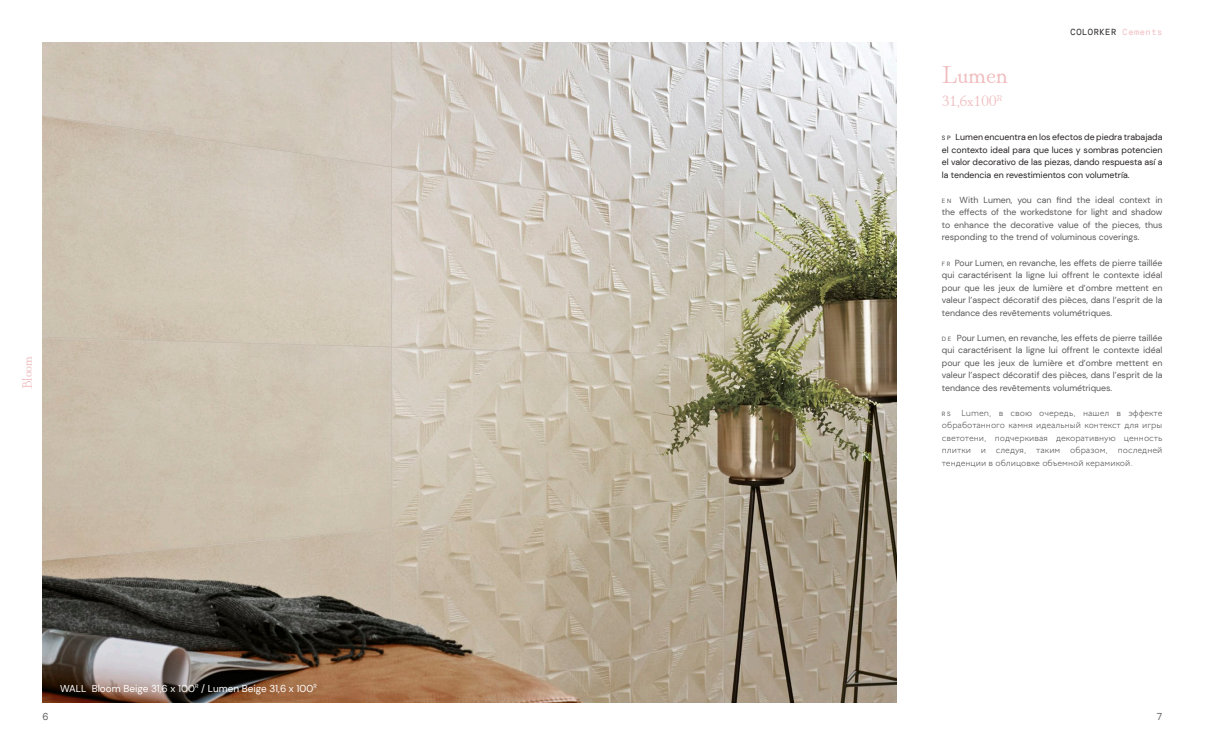
<style>
.page{position:relative;width:1205px;height:745px;background:#fff}
.page>*{position:absolute;margin:0;border:0;box-sizing:border-box;transform-origin:0 0}
.t1{font:25px "Hina Mincho";letter-spacing:.005em;color:#f1bec0}
.t2{font:15px "Hina Mincho";letter-spacing:.005em;color:#f1bec0}
.t3{font:13.75px "Hina Mincho";letter-spacing:.005em;color:#f1bec0}
.t4{font:10px "DM Sans";color:#fff}
.t5{font:10px "DM Mono";color:#656365}
.t6{font:8.75px/12.5px "DM Sans";color:#5a5758;text-align:justify}
.t7{font:300 8.75px/12.5px "P22 Underground CY";color:#5a5758;text-align:justify}
.t8{font:8.75px/12.5px "DM Sans";color:#241f1f;text-align:justify}
.t9{font:8.75px "DM Mono";letter-spacing:.06em;color:#241f1f}
.s1{color:#f1bec0}
.s2{font-size:6.12px}
.s3{font-family:"DM Sans";font-weight:400;font-size:6.12px}
.s4{font-style:inherit}
</style>
<div class="page">
<img style="left:43px;top:43px;width:853px;height:659px">
<h3 class="t3" style="left:18px;top:389px;width:34px;rotate:-90deg">Bloom</h3>
<h1 class="t1" style="left:942px;top:57px;width:68px">Lumen</h1>
<h2 class="t2" style="left:942px;top:90px;width:62px">31,6x100<sup>R</sup></h2>
<p class="t9" style="left:1070px;top:26px;width:93px">COLORKER <span class="s1">Cements</span></p>
<p class="t8" style="left:942px;top:131px;width:222px"><span class="s2">S P</span> Lumen encuentra en los efectos de piedra trabajada el contexto ideal para que luces y sombras potencien el valor decorativo de las piezas, dando respuesta así a la tendencia en revestimientos con volumetría.</p>
<p class="t6" style="left:942px;top:193px;width:222px"><span class="s2">E N</span> With Lumen, you can find the ideal context in the effects of the workedstone for light and shadow to enhance the decorative value of the pieces, thus responding to the trend of voluminous coverings.</p>
<p class="t6" style="left:942px;top:256px;width:222px"><span class="s2">F R</span> Pour Lumen, en revanche, les effets de pierre taillée qui caractérisent la ligne lui offrent le contexte idéal pour que les jeux de lumière et d’ombre mettent en valeur l’aspect décoratif des pièces, dans l’esprit de la tendance des revêtements volumétriques.</p>
<p class="t6" style="left:942px;top:331px;width:222px"><span class="s2">D E</span> Pour Lumen, en revanche, les effets de pierre taillée qui caractérisent la ligne lui offrent le contexte idéal pour que les jeux de lumière et d’ombre mettent en valeur l’aspect décoratif des pièces, dans l’esprit de la tendance des revêtements volumétriques.</p>
<p class="t7" style="left:942px;top:406px;width:222px"><span class="s3">R S</span> Lumen, в свою очередь, нашел в эффекте обработанного камня идеальный контекст для игры светотени, подчеркивая декоративную ценность плитки и следуя, таким образом, последней тенденции в облицовке объемной керамикой.</p>
<p class="t4" style="left:60px;top:681px;width:258px">WALL Bloom Beige <span class="s4">31,6</span> x <span class="s4">100</span><sup>R</sup> / Lumen Beige <span class="s4">31,6</span> x <span class="s4">100</span><sup>R</sup></p>
<p class="t5" style="left:43px;top:709px;width:7px">6</p>
<p class="t5" style="left:1156px;top:709px;width:7px">7</p>
</div>
